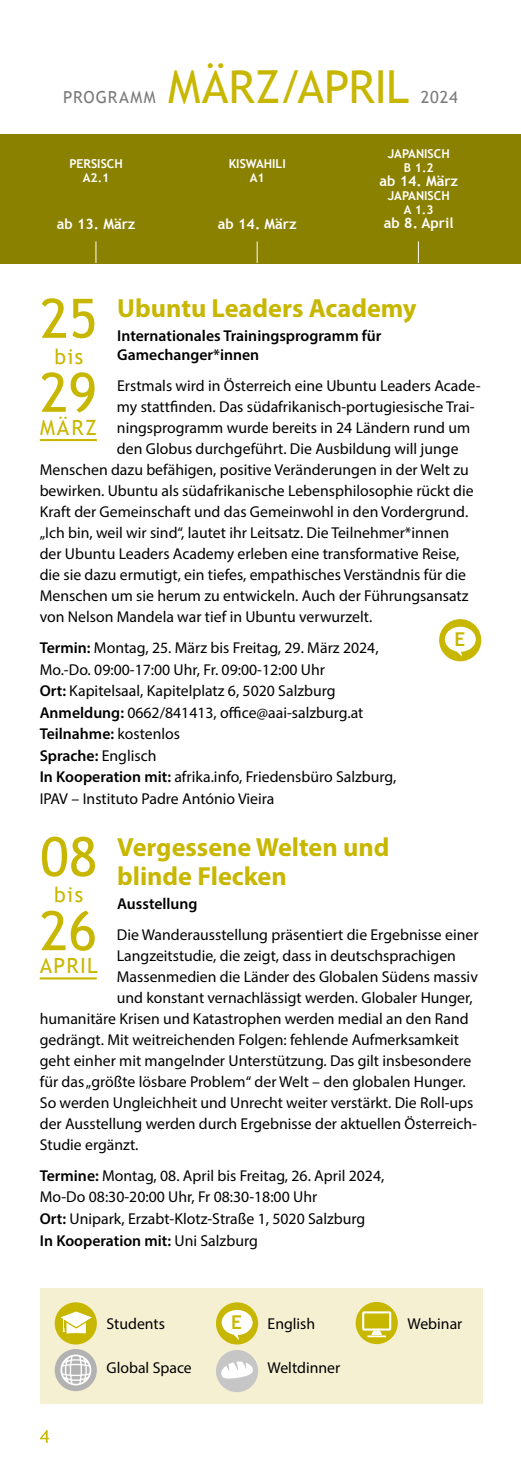
<style>
.page{position:relative;width:521px;height:1474px;background:#fff}
.page>*{position:absolute;margin:0;border:0;box-sizing:border-box;transform-origin:0 0}
.t1{font:54.25px/74px "Trebuchet MS";letter-spacing:.005em;color:#c8b700}
.t2{font:45.5px "Trebuchet MS";letter-spacing:-.005em;color:#c8b700}
.t3{font:700 26.25px/28.9px "Myriad Pro";color:#c8b700}
.t4{font:21px "Trebuchet MS";letter-spacing:.065em;color:#c8b700}
.t5{font:700 19.07px "Trebuchet MS";color:#c8b700}
.t6{font:16.62px "Trebuchet MS";letter-spacing:.05em;color:#7c7b7b}
.t7{font:15.75px/21.5px "Myriad Pro";color:#000}
.t8{font:600 15.75px/18.9px "Myriad Pro";color:#000}
.t9{font:700 14.35px "Trebuchet MS";color:#fff}
.t10{font:700 12.25px/14px "Trebuchet MS";color:#fff;text-align:center}
.s1{font-weight:600}
</style>
<div class="page">
<div style="left:0;top:134px;width:521px;height:129px;background:#8b8100"></div>
<svg style="left:95px;top:241px;width:1px;height:22px"></svg>
<svg style="left:257px;top:241px;width:1px;height:22px"></svg>
<svg style="left:418px;top:241px;width:1px;height:22px"></svg>
<div style="left:40px;top:1288px;width:442px;height:115px;background:#f6f0d3"></div>
<div style="left:216px;top:1302px;width:42px;height:42px;background:#c8b700;border-radius:50%"></div>
<svg style="left:222px;top:1309px;width:31px;height:30px"></svg>
<div style="left:55px;top:1348px;width:42px;height:43px;background:#b3b2b2;border-radius:50%"></div>
<svg style="left:60px;top:1354px;width:31px;height:31px"></svg>
<div style="left:55px;top:1302px;width:42px;height:42px;background:#c8b700;border-radius:50%"></div>
<svg style="left:58px;top:1311px;width:36px;height:22px"></svg>
<div style="left:216px;top:1349px;width:42px;height:43px;background:#c6c6c6;border-radius:50%"></div>
<svg style="left:221px;top:1361px;width:32px;height:18px"></svg>
<div style="left:356px;top:1301px;width:42px;height:42px;background:#c8b700;border-radius:50%"></div>
<div style="left:362px;top:1311px;width:29px;height:19px;border:2px solid #fff"></div>
<svg style="left:367px;top:1330px;width:19px;height:7px"></svg>
<svg style="left:40px;top:1429px;width:9px;height:13px"></svg>
<div style="left:439px;top:619px;width:42px;height:42px;background:#c8b700;border-radius:50%"></div>
<svg style="left:445px;top:626px;width:31px;height:30px"></svg>
<hr style="left:40px;top:439px;width:57px;height:2px;background:#c8b700">
<hr style="left:40px;top:977px;width:57px;height:2px;background:#c8b700">
<p class="t6" style="left:63px;top:88px;width:94px">PROGRAMM</p>
<h2 class="t2" style="left:168px;top:60px;width:243px">MÄRZ/APRIL</h2>
<p class="t6" style="left:421px;top:88px;width:38px">2024</p>
<p class="t10" style="left:69px;top:156px;width:55px">PERSISCH<br>A2.1</p>
<p class="t9" style="left:57px;top:215px;width:80px">ab 13. März</p>
<p class="t10" style="left:229px;top:156px;width:59px">KISWAHILI<br>A1</p>
<p class="t9" style="left:218px;top:215px;width:80px">ab 14. März</p>
<p class="t10" style="left:388px;top:147px;width:64px">JAPANISCH<br>B 1.2</p>
<p class="t9" style="left:379px;top:172px;width:80px">ab 14. März</p>
<p class="t10" style="left:388px;top:189px;width:64px">JAPANISCH<br>A 1.3</p>
<p class="t9" style="left:384px;top:214px;width:71px">ab 8. April</p>
<h1 class="t1" style="left:40px;top:282px;width:59px">25<br>29</h1>
<h3 class="t4" style="left:40px;top:415px;width:59px">MÄRZ</h3>
<h3 class="t3" style="left:117px;top:293px;width:301px">Ubuntu Leaders Academy</h3>
<p class="t8" style="left:117px;top:326px;width:266px">Internationales Trainingsprogramm für<br>Gamechanger*innen</p>
<p class="t7" style="left:117px;top:375px;width:365px">Erstmals wird in Österreich eine Ubuntu Leaders Acade-</p>
<p class="t7" style="left:117px;top:396px;width:359px">my stattfinden. Das südafrikanisch-portugiesische Trai-</p>
<p class="t7" style="left:117px;top:417px;width:355px">ningsprogramm wurde bereits in 24 Ländern rund um</p>
<p class="t7" style="left:117px;top:438px;width:343px">den Globus durchgeführt. Die Ausbildung will junge</p>
<p class="t7" style="left:40px;top:459px;width:431px">Menschen dazu befähigen, positive Veränderungen in der Welt zu</p>
<p class="t7" style="left:40px;top:480px;width:435px">bewirken. Ubuntu als südafrikanische Lebensphilosophie rückt die</p>
<p class="t7" style="left:40px;top:501px;width:430px">Kraft der Gemeinschaft und das Gemeinwohl in den Vordergrund.</p>
<p class="t7" style="left:40px;top:522px;width:411px">„Ich bin, weil wir sind“, lautet ihr Leitsatz. Die Teilnehmer*innen</p>
<p class="t7" style="left:40px;top:543px;width:421px">der Ubuntu Leaders Academy erleben eine transformative Reise,</p>
<p class="t7" style="left:40px;top:564px;width:428px">die sie dazu ermutigt, ein tiefes, empathisches Verständnis für die</p>
<p class="t7" style="left:40px;top:585px;width:430px">Menschen um sie herum zu entwickeln. Auch der Führungsansatz</p>
<p class="t7" style="left:40px;top:606px;width:334px">von Nelson Mandela war tief in Ubuntu verwurzelt.</p>
<p class="t7" style="left:40px;top:637px;width:358px"><span class="s1">Termin:</span> Montag, 25. März bis Freitag, 29. März 2024, Mo.-Do. 09:00-17:00 Uhr, Fr. 09:00-12:00 Uhr<br><span class="s1">Ort:</span> Kapitelsaal, Kapitelplatz 6, 5020 Salzburg <span class="s1">Anmeldung:</span> 0662/841413, office@aai-salzburg.at <span class="s1">Teilnahme:</span> kostenlos<br><span class="s1">Sprache:</span> Englisch<br><span class="s1">In Kooperation mit:</span> afrika.info, Friedensbüro Salzburg, IPAV – Instituto Padre António Vieira</p>
<h3 class="t3" style="left:117px;top:831px;width:274px">Vergessene Welten und blinde Flecken</h3>
<p class="t8" style="left:117px;top:893px;width:82px">Ausstellung</p>
<p class="t7" style="left:117px;top:923px;width:363px">Die Wanderausstellung präsentiert die Ergebnisse einer</p>
<p class="t7" style="left:117px;top:944px;width:341px">Langzeitstudie, die zeigt, dass in deutschsprachigen</p>
<p class="t7" style="left:117px;top:965px;width:362px">Massenmedien die Länder des Globalen Südens massiv</p>
<p class="t7" style="left:117px;top:986px;width:357px">und konstant vernachlässigt werden. Globaler Hunger,</p>
<p class="t7" style="left:40px;top:1007px;width:430px">humanitäre Krisen und Katastrophen werden medial an den Rand</p>
<p class="t7" style="left:40px;top:1028px;width:421px">gedrängt. Mit weitreichenden Folgen: fehlende Aufmerksamkeit</p>
<p class="t7" style="left:40px;top:1049px;width:433px">geht einher mit mangelnder Unterstützung. Das gilt insbesondere</p>
<p class="t7" style="left:40px;top:1070px;width:427px">für das „größte lösbare Problem“ der Welt – den globalen Hunger.</p>
<p class="t7" style="left:40px;top:1091px;width:435px">So werden Ungleichheit und Unrecht weiter verstärkt. Die Roll-ups</p>
<p class="t7" style="left:40px;top:1112px;width:439px">der Ausstellung werden durch Ergebnisse der aktuellen Österreich-</p>
<p class="t7" style="left:40px;top:1133px;width:100px">Studie ergänzt.</p>
<p class="t7" style="left:40px;top:1164px;width:346px"><span class="s1">Termine:</span> Montag, 08. April bis Freitag, 26. April 2024, Mo-Do 08:30-20:00 Uhr, Fr 08:30-18:00 Uhr<br><span class="s1">Ort:</span> Unipark, Erzabt-Klotz-Straße 1, 5020 Salzburg<br><span class="s1">In Kooperation mit:</span> Uni Salzburg</p>
<h3 class="t4" style="left:54px;top:344px;width:31px">bis</h3>
<p class="t5" style="left:454px;top:627px;width:12px">E</p>
<h1 class="t1" style="left:40px;top:820px;width:59px">08<br>26</h1>
<h3 class="t4" style="left:40px;top:953px;width:59px">APRIL</h3>
<h3 class="t4" style="left:54px;top:882px;width:31px">bis</h3>
<p class="t5" style="left:231px;top:1310px;width:12px">E</p>
<p class="t7" style="left:107px;top:1312px;width:60px">Students</p>
<p class="t7" style="left:268px;top:1312px;width:49px">English</p>
<p class="t7" style="left:408px;top:1312px;width:56px">Webinar</p>
<p class="t7" style="left:107px;top:1356px;width:87px">Global Space</p>
<p class="t7" style="left:268px;top:1356px;width:74px">Weltdinner</p>
</div>
